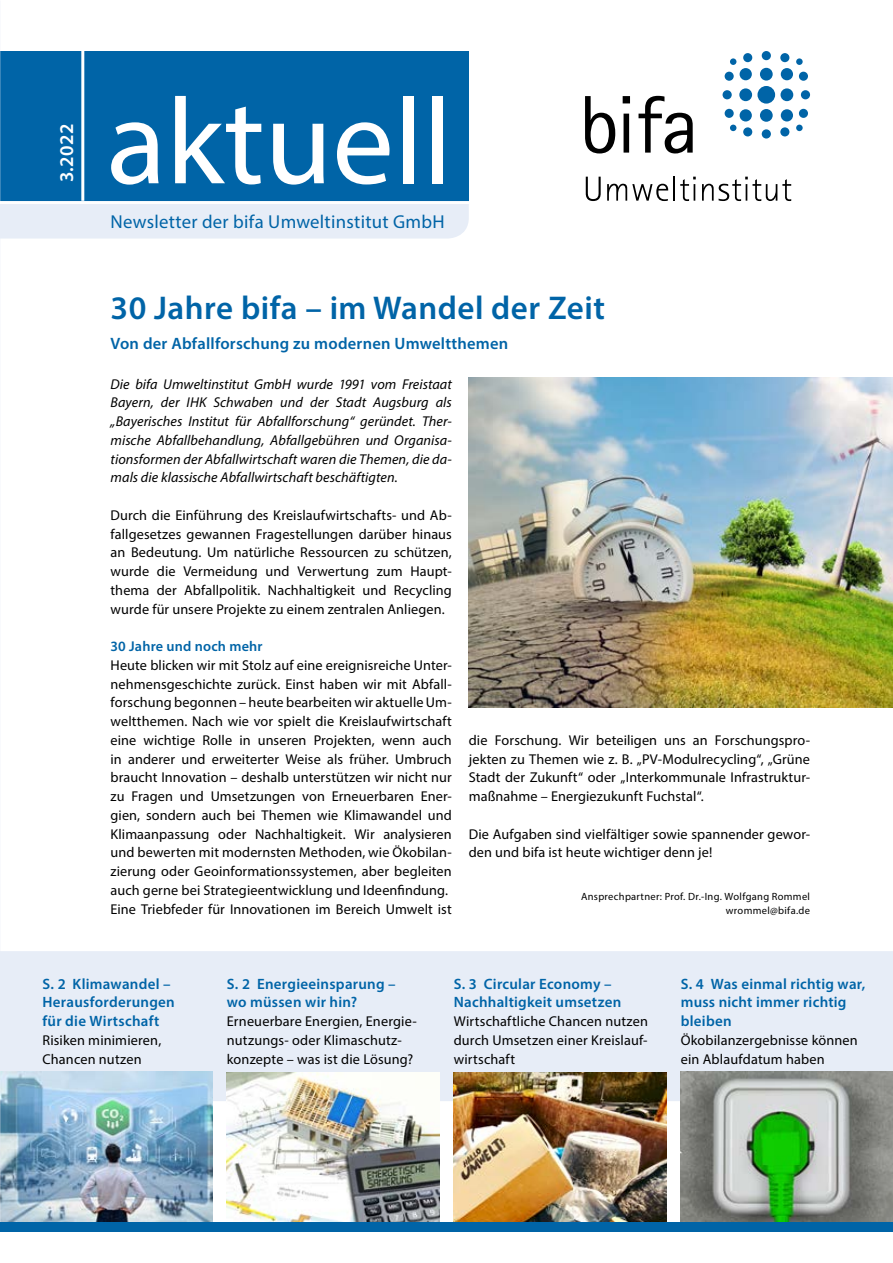
<style>
.page{position:relative;width:893px;height:1263px;background:#fff}
.page>*{position:absolute;margin:0;border:0;box-sizing:border-box;transform-origin:0 0}
.t1{font:123px "Myriad Pro";color:#fff}
.t2{font:600 33px "Myriad Pro";letter-spacing:.015em;color:#0064a7}
.t3{font:600 19.5px "Myriad Pro";color:#fff}
.t4{font:18.75px "Myriad Pro";letter-spacing:.015em;color:#0064a7}
.t5{font:600 16.5px "Myriad Pro";letter-spacing:.015em;color:#0064a7}
.t6{font:600 15px/18.8px "Myriad Pro";letter-spacing:.015em;color:#0064a7}
.t7{font:14.25px/18.8px "Myriad Pro";letter-spacing:.01em;color:#000}
.t8{font:italic 14.25px/18.8px "Myriad Pro";letter-spacing:.005em;color:#000;text-align:justify}
.t9{font:600 14.25px "Myriad Pro";letter-spacing:.015em;color:#0064a7}
.t10{font:10.5px/13.5px "Myriad Pro";letter-spacing:.03em;color:#000;text-align:right}
</style>
<div class="page">
<div style="left:0;top:951px;width:893px;height:150px;background:#e7edf7"></div>
<img style="left:0;top:1071px;width:213px;height:150px">
<img style="left:227px;top:1072px;width:212px;height:150px">
<div style="left:0;top:204px;width:469px;height:35px;background:#e7edf7"></div>
<div style="left:0;top:51px;width:469px;height:151px;background:#0064a7"></div>
<div style="left:730px;top:58px;width:6px;height:7px;background:#0064a7;border-radius:50%"></div>
<div style="left:743px;top:53px;width:9px;height:9px;background:#0064a7;border-radius:50%"></div>
<div style="left:762px;top:51px;width:9px;height:9px;background:#0064a7;border-radius:50%"></div>
<div style="left:780px;top:53px;width:9px;height:9px;background:#0064a7;border-radius:50%"></div>
<div style="left:796px;top:58px;width:7px;height:7px;background:#0064a7;border-radius:50%"></div>
<div style="left:725px;top:72px;width:9px;height:9px;background:#0064a7;border-radius:50%"></div>
<div style="left:740px;top:68px;width:12px;height:12px;background:#0064a7;border-radius:50%"></div>
<div style="left:760px;top:68px;width:13px;height:13px;background:#0064a7;border-radius:50%"></div>
<div style="left:781px;top:68px;width:12px;height:12px;background:#0064a7;border-radius:50%"></div>
<div style="left:799px;top:72px;width:9px;height:9px;background:#0064a7;border-radius:50%"></div>
<div style="left:723px;top:90px;width:9px;height:9px;background:#0064a7;border-radius:50%"></div>
<div style="left:739px;top:88px;width:13px;height:13px;background:#0064a7;border-radius:50%"></div>
<div style="left:757px;top:86px;width:18px;height:18px;background:#0064a7;border-radius:50%"></div>
<div style="left:780px;top:88px;width:13px;height:13px;background:#0064a7;border-radius:50%"></div>
<div style="left:801px;top:90px;width:9px;height:9px;background:#0064a7;border-radius:50%"></div>
<div style="left:725px;top:109px;width:9px;height:9px;background:#0064a7;border-radius:50%"></div>
<div style="left:740px;top:109px;width:12px;height:12px;background:#0064a7;border-radius:50%"></div>
<div style="left:760px;top:109px;width:13px;height:13px;background:#0064a7;border-radius:50%"></div>
<div style="left:781px;top:109px;width:12px;height:12px;background:#0064a7;border-radius:50%"></div>
<div style="left:799px;top:109px;width:9px;height:9px;background:#0064a7;border-radius:50%"></div>
<svg style="left:730px;top:125px;width:6px;height:6px"></svg>
<div style="left:743px;top:127px;width:9px;height:9px;background:#0064a7;border-radius:50%"></div>
<div style="left:762px;top:129px;width:9px;height:10px;background:#0064a7;border-radius:50%"></div>
<div style="left:780px;top:127px;width:9px;height:9px;background:#0064a7;border-radius:50%"></div>
<div style="left:796px;top:125px;width:7px;height:6px;background:#0064a7;border-radius:50%"></div>
<svg style="left:585px;top:96px;width:30px;height:57px"></svg>
<svg style="left:623px;top:96px;width:7px;height:57px"></svg>
<svg style="left:638px;top:96px;width:55px;height:57px"></svg>
<svg style="left:586px;top:177px;width:15px;height:24px"></svg>
<svg style="left:607px;top:184px;width:61px;height:17px"></svg>
<hr style="left:673px;top:177px;width:2px;height:24px;background:#000">
<svg style="left:680px;top:177px;width:16px;height:24px"></svg>
<svg style="left:702px;top:177px;width:89px;height:24px"></svg>
<hr style="left:0;top:201px;width:478px;height:3px;background:#fff">
<hr style="left:81px;top:45px;width:3px;height:156px;background:#fff">
<img style="left:681px;top:1071px;width:212px;height:151px">
<img style="left:454px;top:1072px;width:212px;height:150px">
<div style="left:0;top:1222px;width:893px;height:10px;background:#0064a7"></div>
<img style="left:469px;top:377px;width:424px;height:330px">
<h3 class="t3" style="left:54px;top:182px;width:60px;rotate:-90deg">3.2022</h3>
<h1 class="t1" style="left:107px;top:66px;width:347px">aktuell</h1>
<h3 class="t4" style="left:111px;top:210px;width:336px">Newsletter der bifa Umweltinstitut GmbH</h3>
<h2 class="t2" style="left:111px;top:287px;width:496px">30 Jahre bifa – im Wandel der Zeit</h2>
<p class="t5" style="left:111px;top:333px;width:399px">Von der Abfallforschung zu modernen Umweltthemen</p>
<p class="t8" style="left:111px;top:374px;width:343px">Die bifa Umweltinstitut GmbH wurde 1991 vom Freistaat Bayern, der IHK Schwaben und der Stadt Augsburg als „Bayerisches Institut für Abfallforschung“ geründet. Ther&shy;mische Abfallbehandlung, Abfallgebühren und Organisa&shy;tionsformen der Abfallwirtschaft waren die Themen, die da&shy;mals die klassische Abfallwirtschaft beschäftigten.</p>
<p class="t7" style="left:111px;top:505px;width:343px;text-align:justify">Durch die Einführung des Kreislaufwirtschafts- und Ab&shy;fallgesetzes gewannen Fragestellungen darüber hinaus an Bedeutung. Um natürliche Ressourcen zu schützen, wurde die Vermeidung und Verwertung zum Haupt&shy;thema der Abfallpolitik. Nachhaltigkeit und Recycling wurde für unsere Projekte zu einem zentralen Anliegen.</p>
<p class="t9" style="left:111px;top:637px;width:154px">30 Jahre und noch mehr</p>
<p class="t7" style="left:111px;top:655px;width:343px">Heute blicken wir mit Stolz auf eine ereignisreiche Unter&shy;nehmensgeschichte zurück. Einst haben wir mit Abfall&shy;forschung begonnen – heute bearbeiten wir aktuelle Um&shy;weltthemen. Nach wie vor spielt die Kreislaufwirtschaft eine wichtige Rolle in unseren Projekten, wenn auch in anderer und erweiterter Weise als früher. Umbruch braucht Innovation – deshalb unterstützen wir nicht nur zu Fragen und Umsetzungen von Erneuerbaren Ener&shy;gien, sondern auch bei Themen wie Klimawandel und Klimaanpassung oder Nachhaltigkeit. Wir analysieren und bewerten mit modernsten Methoden, wie Ökobilan&shy;zierung oder Geoinformationssystemen, aber begleiten auch gerne bei Strategieentwicklung und Ideenfindung.<br>Eine Triebfeder für Innovationen im Bereich Umwelt ist</p>
<p class="t7" style="left:469px;top:730px;width:343px;text-align:justify">die Forschung. Wir beteiligen uns an Forschungspro&shy;jekten zu Themen wie z. B. „PV-Modulrecycling“, „Grüne Stadt der Zukunft“ oder „Interkommunale Infrastruktur&shy;maßnahme – Energiezukunft Fuchstal“.</p>
<p class="t7" style="left:469px;top:824px;width:343px">Die Aufgaben sind vielfältiger sowie spannender gewor&shy;den und bifa ist heute wichtiger denn je!</p>
<p class="t10" style="left:581px;top:890px;width:230px">Ansprechpartner: Prof. Dr.-Ing. Wolfgang Rommel wrommel@bifa.de</p>
<p class="t6" style="left:43px;top:974px;width:134px">S. 2 Klimawandel –<br>Herausforderungen für die Wirtschaft</p>
<p class="t7" style="left:43px;top:1030px;width:120px">Risiken minimieren,<br>Chancen nutzen</p>
<p class="t6" style="left:227px;top:974px;width:170px">S. 2 Energieeinsparung – wo müssen wir hin?</p>
<p class="t7" style="left:227px;top:1012px;width:191px">Erneuerbare Energien, Energie&shy;nutzungs- oder Klimaschutz&shy;konzepte – was ist die Lösung?</p>
<p class="t6" style="left:454px;top:974px;width:169px">S. 3 Circular Economy –<br>Nachhaltigkeit umsetzen</p>
<p class="t7" style="left:454px;top:1012px;width:196px;text-align:justify">Wirtschaftliche Chancen nutzen durch Umsetzen einer Kreislauf&shy;wirtschaft</p>
<p class="t6" style="left:681px;top:974px;width:186px">S. 4 Was einmal richtig war, muss nicht immer richtig bleiben</p>
<p class="t7" style="left:681px;top:1030px;width:179px">Ökobilanzergebnisse können ein Ablaufdatum haben</p>
</div>
